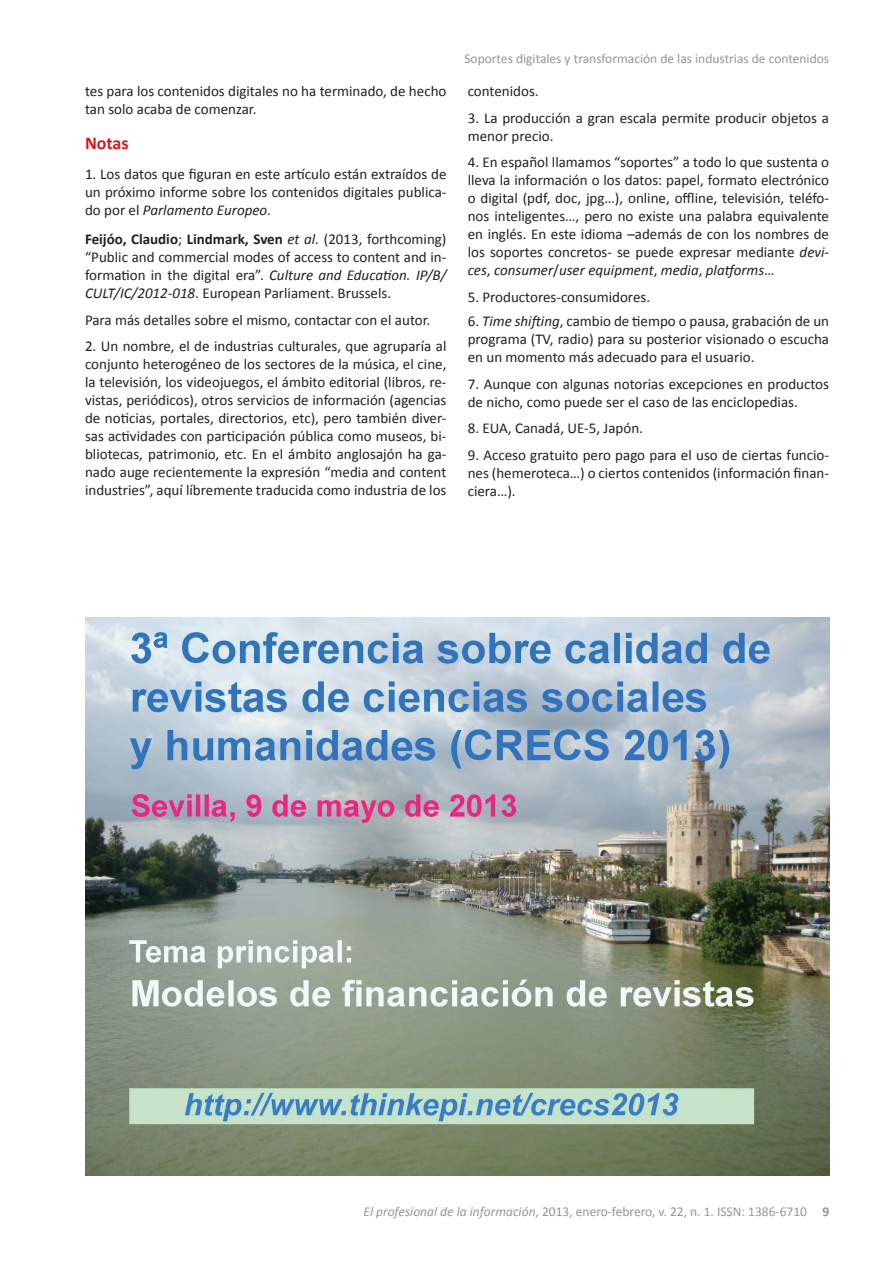
<style>
.page{position:relative;width:893px;height:1263px;background:#fff}
.page>*{position:absolute;margin:0;border:0;box-sizing:border-box;transform-origin:0 0}
.t1{font:700 18px "Calibri";color:#d7171f}
.t2{font:15px/18px "Calibri";color:#231f20;text-align:justify}
.t3{font:13.5px "Calibri";color:#939598}
.s1{font-style:italic}
.s2{font-weight:700}
</style>
<div class="page">
<img style="left:85px;top:618px;width:744px;height:558px">
<p class="t2" style="left:85px;top:82px;width:363px">tes para los contenidos digitales no ha terminado, de hecho tan solo acaba de comenzar.</p>
<p class="t1" style="left:85px;top:131px;width:45px">Notas</p>
<p class="t2" style="left:85px;top:165px;width:363px">1. Los datos que figuran en este artículo están extraídos de un próximo informe sobre los contenidos digitales publica&shy;do por el <span class="s1">Parlamento Europeo</span>.</p>
<p class="t2" style="left:85px;top:230px;width:363px"><span class="s2">Feijóo, Claudio</span>; <span class="s2">Lindmark, Sven</span> <span class="s1">et al.</span> (2013, forthcoming) “Public and commercial modes of access to content and in&shy;formation in the digital era”. <span class="s1">Culture and Education. IP/B/ CULT/IC/2012-018</span>. European Parliament. Brussels.</p>
<p class="t2" style="left:85px;top:311px;width:347px">Para más detalles sobre el mismo, contactar con el autor.</p>
<p class="t2" style="left:85px;top:337px;width:363px">2. Un nombre, el de industrias culturales, que agruparía al conjunto heterogéneo de los sectores de la música, el cine, la televisión, los videojuegos, el ámbito editorial (libros, re&shy;vistas, periódicos), otros servicios de información (agencias de noticias, portales, directorios, etc), pero también diver&shy;sas actividades con participación pública como museos, bi&shy;bliotecas, patrimonio, etc. En el ámbito anglosajón ha ga&shy;nado auge recientemente la expresión “media and content industries”, aquí líbremente traducida como industria de los</p>
<p class="t3" style="left:464px;top:50px;width:366px">Soportes digitales y transformación de las industrias de contenidos</p>
<p class="t2" style="left:468px;top:82px;width:72px">contenidos.</p>
<p class="t2" style="left:468px;top:109px;width:363px">3. La producción a gran escala permite producir objetos a menor precio.</p>
<p class="t2" style="left:468px;top:153px;width:363px">4. En español llamamos “soportes” a todo lo que sustenta o lleva la información o los datos: papel, formato electrónico o digital (pdf, doc, jpg…), online, offline, televisión, teléfo&shy;nos inteligentes…, pero no existe una palabra equivalente en inglés. En este idioma –además de con los nombres de los soportes concretos- se puede expresar mediante <span class="s1">devi&shy;ces</span>, <span class="s1">consumer</span>/<span class="s1">user equipment</span>, <span class="s1">media</span>, <span class="s1">platforms</span>…</p>
<p class="t2" style="left:468px;top:288px;width:184px">5. Productores-consumidores.</p>
<p class="t2" style="left:468px;top:312px;width:363px">6. <span class="s1">Time shifting</span>, cambio de tiempo o pausa, grabación de un programa (TV, radio) para su posterior visionado o escucha en un momento más adecuado para el usuario.</p>
<p class="t2" style="left:468px;top:375px;width:363px">7. Aunque con algunas notorias excepciones en productos de nicho, como puede ser el caso de las enciclopedias.</p>
<p class="t2" style="left:468px;top:419px;width:177px">8. EUA, Canadá, UE-5, Japón.</p>
<p class="t2" style="left:468px;top:446px;width:363px">9. Acceso gratuito pero pago para el uso de ciertas funcio&shy;nes (hemeroteca…) o ciertos contenidos (información finan&shy;ciera…).</p>
<p class="t3" style="left:363px;top:1203px;width:467px"><span class="s1">El profesional de la información</span>, 2013, enero-febrero, v. 22, n. 1. ISSN: 1386-6710 <span class="s2">9</span></p>
</div>
